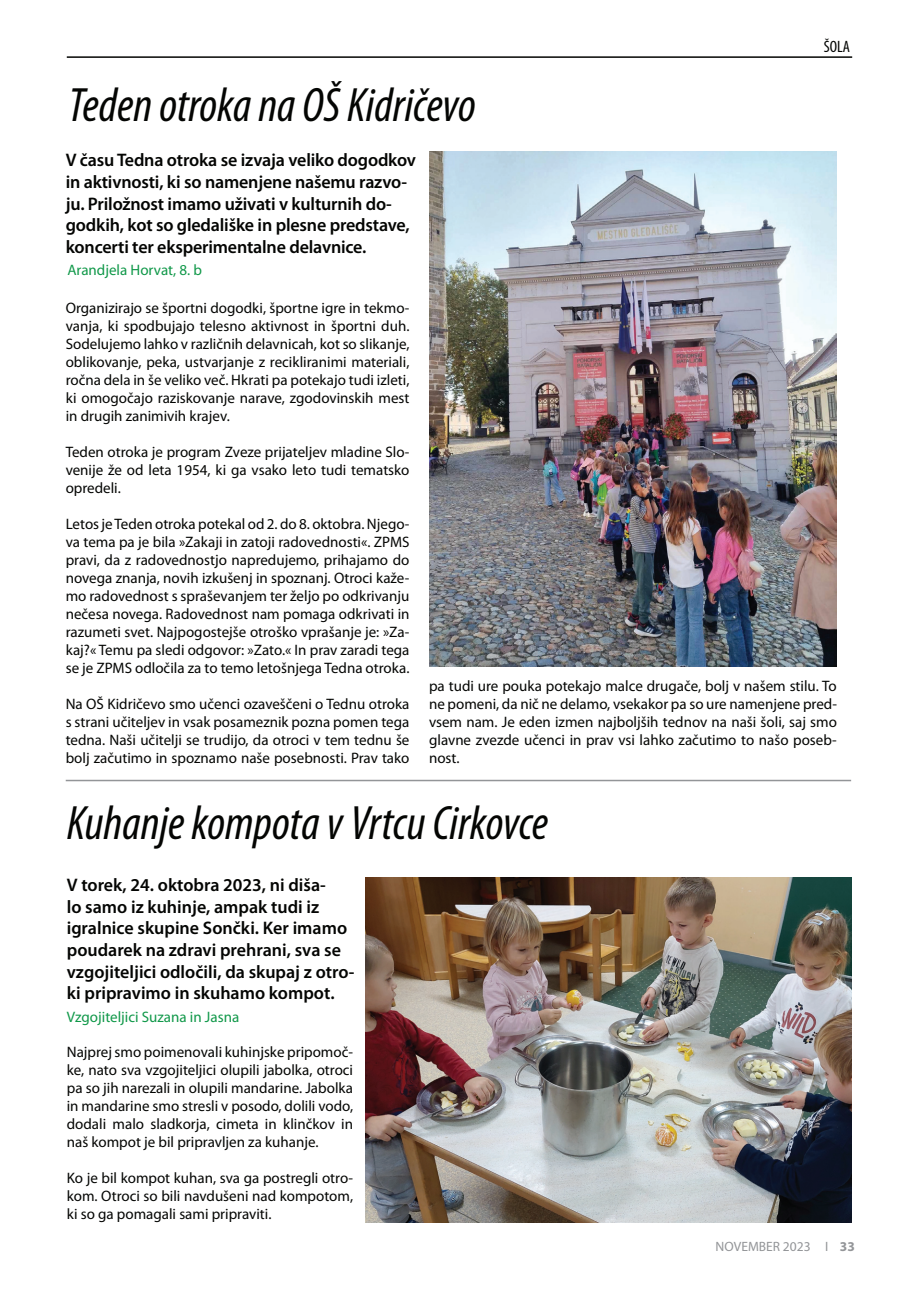
<style>
.page{position:relative;width:919px;height:1289px;background:#fff}
.page>*{position:absolute;margin:0;border:0;box-sizing:border-box;transform-origin:0 0}
.t1{font:italic condensed 48.45px "Myriad Pro";color:#040503}
.t2{font:600 18.15px/21.6px "Myriad Pro";letter-spacing:-.01em;color:#040503}
.t3{font:condensed 16.5px "Myriad Pro";color:#040503}
.t4{font:15.15px/18px "Myriad Pro";color:#040503;text-align:justify}
.t5{font:15.15px "Myriad Pro";color:#109849}
.t6{font:13.5px "Myriad Pro";color:#939598}
.s1{font-weight:700}
</style>
<div class="page">
<hr style="left:67px;top:56px;width:785px;height:2px;background:#040503">
<img style="left:429px;top:151px;width:407px;height:515px">
<hr style="left:66px;top:779px;width:785px;height:2px;background:#939598">
<img style="left:366px;top:877px;width:485px;height:345px">
<p class="t3" style="left:823px;top:36px;width:28px">ŠOLA</p>
<h1 class="t1" style="left:68px;top:76px;width:409px">Teden otroka na OŠ Kidričevo</h1>
<p class="t2" style="left:66px;top:149px;width:352px">V času Tedna otroka se izvaja veliko dogodkov in aktivnosti, ki so namenjene našemu razvo&shy;ju. Priložnost imamo uživati v kulturnih do&shy;godkih, kot so gledališke in plesne predstave, koncerti ter eksperimentalne delavnice.</p>
<p class="t5" style="left:67px;top:261px;width:136px">Arandjela Horvat, 8. b</p>
<p class="t4" style="left:66px;top:299px;width:345px">Organizirajo se športni dogodki, športne igre in tekmo&shy;vanja, ki spodbujajo telesno aktivnost in športni duh.<br>Sodelujemo lahko v različnih delavnicah, kot so slikanje, oblikovanje, peka, ustvarjanje z recikliranimi materiali, ročna dela in še veliko več. Hkrati pa potekajo tudi izleti, ki omogočajo raziskovanje narave, zgodovinskih mest in drugih zanimivih krajev.</p>
<p class="t4" style="left:66px;top:443px;width:345px">Teden otroka je program Zveze prijateljev mladine Slo&shy;venije že od leta 1954, ki ga vsako leto tudi tematsko opredeli.</p>
<p class="t4" style="left:66px;top:515px;width:345px">Letos je Teden otroka potekal od 2. do 8. oktobra. Njego&shy;va tema pa je bila »Zakaji in zatoji radovednosti«. ZPMS pravi, da z radovednostjo napredujemo, prihajamo do novega znanja, novih izkušenj in spoznanj. Otroci kaže&shy;mo radovednost s spraševanjem ter željo po odkrivanju nečesa novega. Radovednost nam pomaga odkrivati in razumeti svet. Najpogostejše otroško vprašanje je: »Za&shy;kaj?« Temu pa sledi odgovor: »Zato.« In prav zaradi tega se je ZPMS odločila za to temo letošnjega Tedna otroka.</p>
<p class="t4" style="left:66px;top:695px;width:345px">Na OŠ Kidričevo smo učenci ozaveščeni o Tednu otroka s strani učiteljev in vsak posameznik pozna pomen tega tedna. Naši učitelji se trudijo, da otroci v tem tednu še bolj začutimo in spoznamo naše posebnosti. Prav tako</p>
<p class="t4" style="left:429px;top:676px;width:409px">pa tudi ure pouka potekajo malce drugače, bolj v našem stilu. To ne pomeni, da nič ne delamo, vsekakor pa so ure namenjene pred&shy;vsem nam. Je eden izmen najboljših tednov na naši šoli, saj smo glavne zvezde učenci in prav vsi lahko začutimo to našo poseb&shy;nost.</p>
<h1 class="t1" style="left:67px;top:794px;width:482px">Kuhanje kompota v Vrtcu Cirkovce</h1>
<p class="t2" style="left:67px;top:873px;width:289px">V torek, 24. oktobra 2023, ni diša-<br>lo samo iz kuhinje, ampak tudi iz igralnice skupine Sončki. Ker imamo poudarek na zdravi prehrani, sva se vzgojiteljici odločili, da skupaj z otro&shy;ki pripravimo in skuhamo kompot.</p>
<p class="t5" style="left:67px;top:1008px;width:174px">Vzgojiteljici Suzana in Jasna</p>
<p class="t4" style="left:67px;top:1042px;width:288px">Najprej smo poimenovali kuhinjske pripomoč&shy;ke, nato sva vzgojiteljici olupili jabolka, otroci pa so jih narezali in olupili mandarine. Jabolka in mandarine smo stresli v posodo, dolili vodo, dodali malo sladkorja, cimeta in klinčkov in naš kompot je bil pripravljen za kuhanje.</p>
<p class="t4" style="left:67px;top:1168px;width:288px">Ko je bil kompot kuhan, sva ga postregli otro&shy;kom. Otroci so bili navdušeni nad kompotom, ki so ga pomagali sami pripraviti.</p>
<p class="t6" style="left:715px;top:1237px;width:141px">NOVEMBER 2023 I <span class="s1">33</span></p>
</div>
